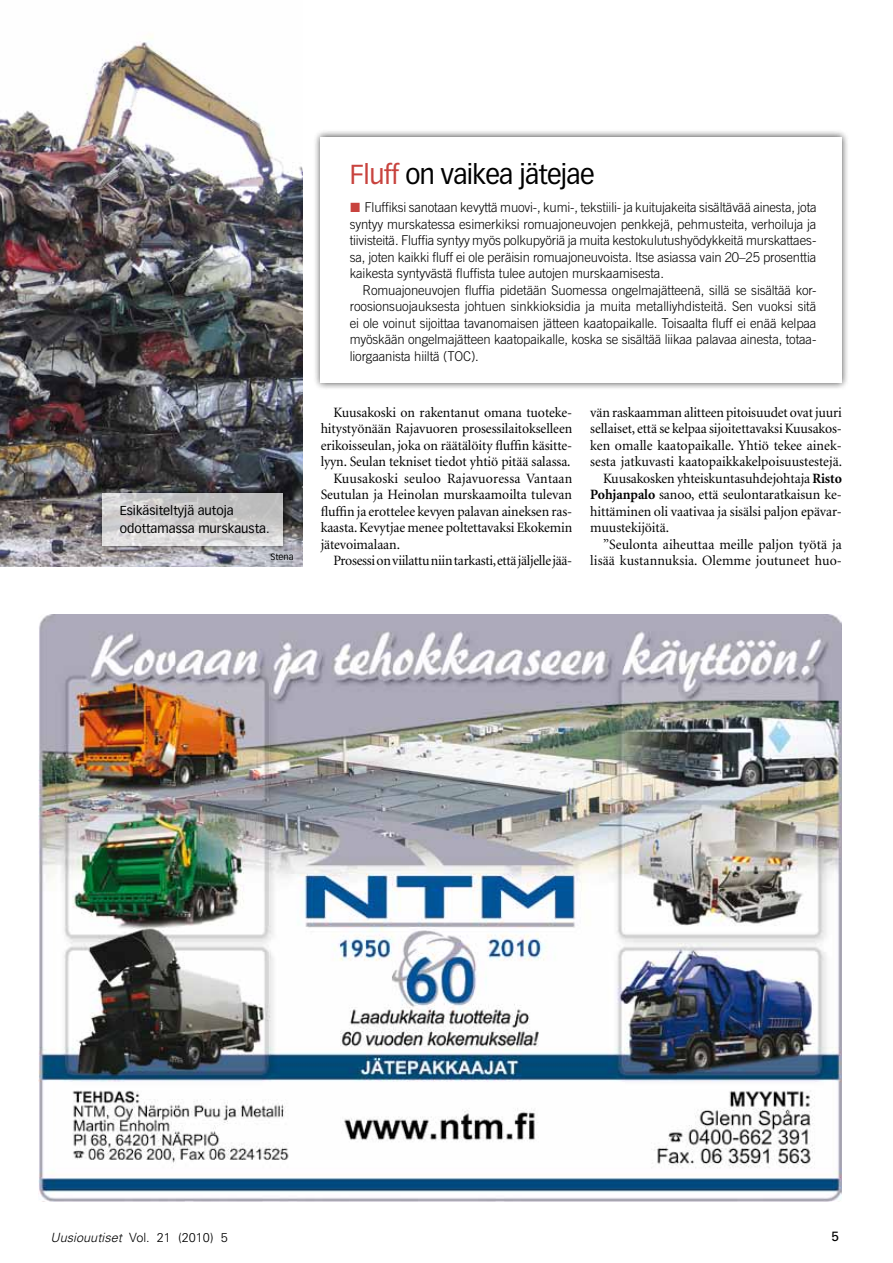
<style>
.page{position:relative;width:893px;height:1263px;background:#fff}
.page>*{position:absolute;margin:0;border:0;box-sizing:border-box;transform-origin:0 0}
.t1{font:27px "Vectora LH";letter-spacing:-.025em;color:#000}
.t2{font:14.25px "Minion";letter-spacing:-.005em;color:#000}
.t3{font:14.25px "Minion";letter-spacing:.015em;color:#000}
.t4{font:300 13.5px/16.5px "Trade Gothic";letter-spacing:-.01em;color:#000;text-align:justify}
.t5{font:13.5px "Univers";color:#000}
.t6{font:12.75px/18px "Vectora LH";color:#000}
.t7{font:300 12.75px "Univers";color:#000}
.t8{font:9px "Vectora LH";color:#000}
.s1{color:#c8433e}
.s2{font-family:"European Pi Three";font-weight:400;color:#c8433e}
.s3{font-weight:700}
.s4{font-style:italic}
</style>
<div class="page">
<div style="left:313px;top:129px;width:537px;height:261px;background:#000;opacity:.75"></div>
<div style="left:321px;top:137px;width:521px;height:246px;background:#fff"></div>
<img style="left:0;top:35px;width:303px;height:531px">
<div style="left:95px;top:485px;width:196px;height:69px;background:#000;opacity:.75"></div>
<svg style="left:102px;top:493px;width:181px;height:53px"></svg>
<img style="left:38px;top:615px;width:804px;height:586px">
<p class="t6" style="left:120px;top:501px;width:151px">Esikäsiteltyjä autoja odottamassa murskausta.</p>
<p class="t8" style="left:270px;top:551px;width:25px">Stena</p>
<h1 class="t1" style="left:350px;top:159px;width:246px"><span class="s1">Fluff</span> on vaikea jätejae</h1>
<p class="t4" style="left:350px;top:199px;width:468px"><span class="s2">l</span> Fluffiksi sanotaan kevyttä muovi-, kumi-, tekstiili- ja kuitujakeita sisältävää ainesta, jota syntyy murskatessa esimerkiksi romuajoneuvojen penkkejä, pehmusteita, verhoiluja ja tiivisteitä. Fluffia syntyy myös polkupyöriä ja muita kestokulutushyödykkeitä murskattaes&shy;sa, joten kaikki fluff ei ole peräisin romuajoneuvoista. Itse asiassa vain 20–25 prosenttia kaikesta syntyvästä fluffista tulee autojen murskaamisesta.</p>
<p class="t4" style="left:350px;top:282px;width:468px;text-indent:13px">Romuajoneuvojen fluffia pidetään Suomessa ongelmajätteenä, sillä se sisältää kor&shy;roosionsuojauksesta johtuen sinkkioksidia ja muita metalliyhdisteitä. Sen vuoksi sitä ei ole voinut sijoittaa tavanomaisen jätteen kaatopaikalle. Toisaalta fluff ei enää kelpaa myöskään ongelmajätteen kaatopaikalle, koska se sisältää liikaa palavaa ainesta, totaa&shy;liorgaanista hiiltä (TOC).</p>
<p class="t2" style="left:333px;top:405px;width:240px">Kuusakoski on rakentanut omana tuoteke-</p>
<p class="t2" style="left:321px;top:421px;width:253px">hitystyönään Rajavuoren prosessilaitokselleen</p>
<p class="t2" style="left:321px;top:438px;width:253px">erikoisseulan, joka on räätälöity fluffin käsitte-</p>
<p class="t2" style="left:321px;top:454px;width:251px">lyyn. Seulan tekniset tiedot yhtiö pitää salassa.</p>
<p class="t3" style="left:333px;top:471px;width:240px">Kuusakoski seuloo Rajavuoressa Vantaan</p>
<p class="t2" style="left:321px;top:487px;width:253px">Seutulan ja Heinolan murskaamoilta tulevan</p>
<p class="t2" style="left:321px;top:504px;width:253px">fluffin ja erottelee kevyen palavan aineksen ras-</p>
<p class="t2" style="left:321px;top:520px;width:253px">kaasta. Kevytjae menee poltettavaksi Ekokemin</p>
<p class="t2" style="left:321px;top:537px;width:81px">jätevoimalaan.</p>
<p class="t2" style="left:333px;top:553px;width:240px">Prosessi on viilattu niin tarkasti, että jäljelle jää-</p>
<p class="t2" style="left:590px;top:405px;width:253px">vän raskaamman alitteen pitoisuudet ovat juuri</p>
<p class="t2" style="left:590px;top:421px;width:253px">sellaiset, että se kelpaa sijoitettavaksi Kuusakos-</p>
<p class="t2" style="left:590px;top:438px;width:253px">ken omalle kaatopaikalle. Yhtiö tekee ainek-</p>
<p class="t2" style="left:590px;top:454px;width:253px">sesta jatkuvasti kaatopaikkakelpoisuustestejä.</p>
<p class="t2" style="left:603px;top:471px;width:240px">Kuusakosken yhteiskuntasuhdejohtaja <span class="s3">Risto</span></p>
<p class="t2" style="left:590px;top:487px;width:253px"><span class="s3">Pohjanpalo</span> sanoo, että seulontaratkaisun ke-</p>
<p class="t2" style="left:590px;top:504px;width:253px">hittäminen oli vaativaa ja sisälsi paljon epävar-</p>
<p class="t2" style="left:590px;top:520px;width:80px">muustekijöitä.</p>
<p class="t2" style="left:603px;top:537px;width:240px">”Seulonta aiheuttaa meille paljon työtä ja</p>
<p class="t2" style="left:590px;top:553px;width:253px">lisää kustannuksia. Olemme joutuneet huo-</p>
<p class="t7" style="left:51px;top:1229px;width:179px"><span class="s4">Uusiouutiset</span> Vol. 21 (2010) 5</p>
<p class="t5" style="left:831px;top:1228px;width:9px">5</p>
</div>
